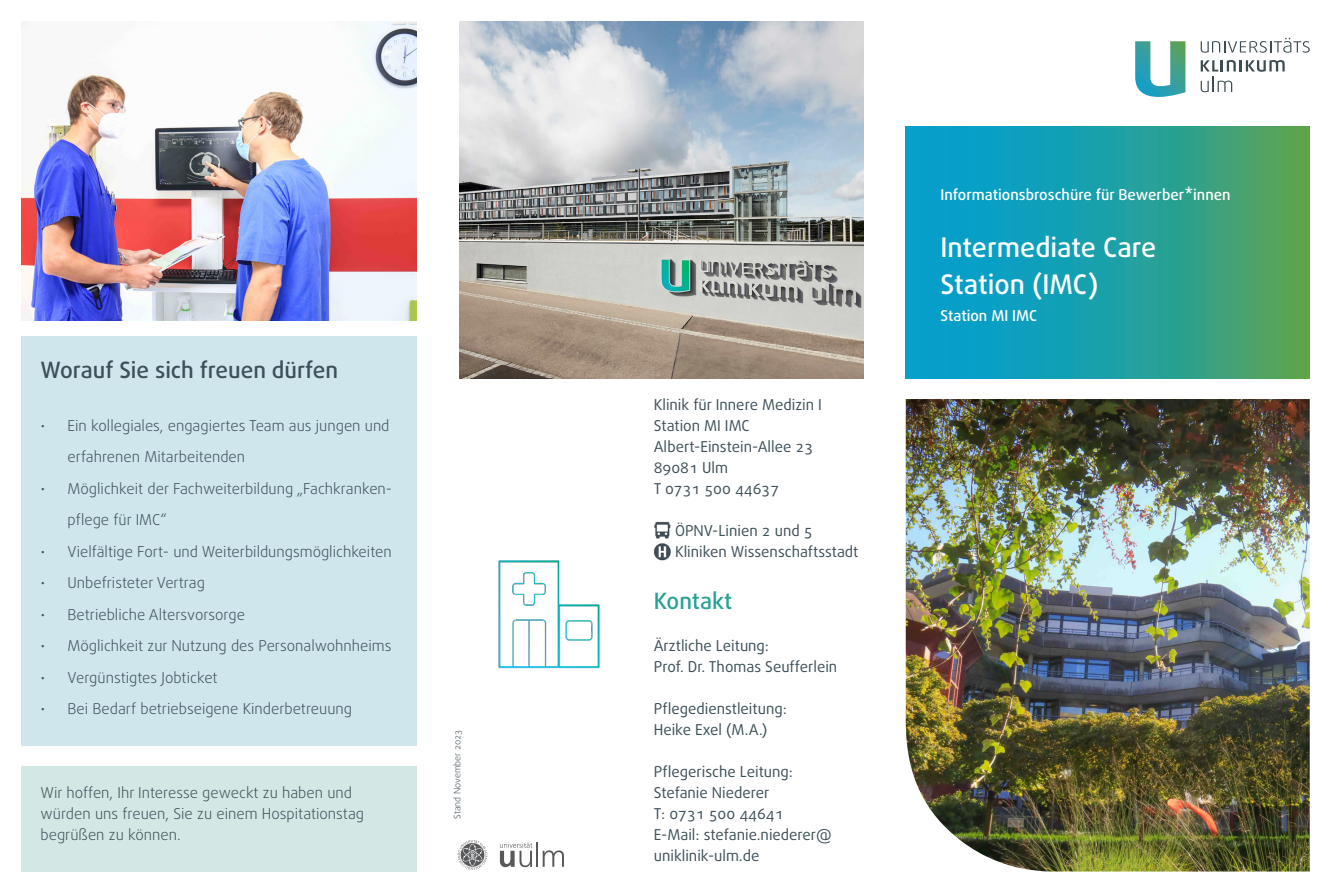
<style>
.page{position:relative;width:1331px;height:893px;background:#fff}
.page>*{position:absolute;margin:0;border:0;box-sizing:border-box;transform-origin:0 0}
.Head__Daxline___Medium___20_24{font:500 27px "Daxline Pro";color:#fff}
.Fließtext__Daxline___Light___10_14{font:500 22.5px "Daxline Pro";color:#3d4f59}
.Fließtext__Daxline___Light___10_14-2{font:500 22.5px "Daxline Pro";color:#29a195}
.Fließtext__Daxline___Light___10_14-3{font:300 15px/31.5px "Daxline Pro";color:#3d4f59}
.Fließtext__Daxline___Light___10_14-4{font:15px/21px "Daxline Pro";color:#3d4f59}
.Head__Daxline___Medium___20_24-2{font:500 15px "Daxline Pro";color:#fff}
.Fließtext_Einzug_4_mm{font:15px "Daxline Pro";color:#3d4f59}
.Datum{font:300 9px "Daxline Pro";color:#3d4f59}
</style>
<div class="page">
<svg style="left:906px;top:126px;width:404px;height:252px;background:#23a09d"></svg>
<img style="left:906px;top:399px;width:404px;height:472px">
<div style="left:21px;top:336px;width:396px;height:410px;background:#cfe6ed"></div>
<div style="left:21px;top:766px;width:396px;height:106px;background:#d3e7e4"></div>
<img style="left:654px;top:521px;width:17px;height:17px">
<img style="left:653px;top:543px;width:18px;height:18px">
<svg style="left:1135px;top:41px;width:50px;height:56px"></svg>
<svg style="left:1201px;top:38px;width:109px;height:15px"></svg>
<svg style="left:1201px;top:60px;width:84px;height:32px"></svg>
<img style="left:21px;top:21px;width:396px;height:299px">
<img style="left:459px;top:21px;width:404px;height:357px">
<hr style="left:536px;top:843px;width:2px;height:24px;background:#57585a">
<svg style="left:543px;top:850px;width:21px;height:17px"></svg>
<svg style="left:500px;top:842px;width:32px;height:25px"></svg>
<svg style="left:458px;top:840px;width:29px;height:30px"></svg>
<img style="left:498px;top:560px;width:102px;height:109px">
<p class="Fließtext__Daxline___Light___10_14" style="left:41px;top:355px;width:299px">Worauf Sie sich freuen dürfen</p>
<p class="Fließtext__Daxline___Light___10_14-3" style="left:68px;top:409px;width:323px;text-indent:-27px">• Ein kollegiales, engagiertes Team aus jungen und erfahrenen Mitarbeitenden</p>
<p class="Fließtext__Daxline___Light___10_14-3" style="left:68px;top:472px;width:326px;text-indent:-27px">• Möglichkeit der Fachweiterbildung „Fachkranken&shy;pflege für IMC“</p>
<p class="Fließtext__Daxline___Light___10_14-3" style="left:41px;top:535px;width:353px">• Vielfältige Fort- und Weiterbildungsmöglichkeiten</p>
<p class="Fließtext__Daxline___Light___10_14-3" style="left:41px;top:567px;width:166px">• Unbefristeter Vertrag</p>
<p class="Fließtext__Daxline___Light___10_14-3" style="left:41px;top:598px;width:206px">• Betriebliche Altersvorsorge</p>
<p class="Fließtext__Daxline___Light___10_14-3" style="left:41px;top:630px;width:352px">• Möglichkeit zur Nutzung des Personalwohnheims</p>
<p class="Fließtext__Daxline___Light___10_14-3" style="left:41px;top:661px;width:179px">• Vergünstigtes Jobticket</p>
<p class="Fließtext__Daxline___Light___10_14-3" style="left:41px;top:693px;width:313px">• Bei Bedarf betriebseigene Kinderbetreuung</p>
<p class="Fließtext__Daxline___Light___10_14-3" style="left:41px;top:777px;width:313px">Wir hoffen, Ihr Interesse geweckt zu haben und</p>
<p class="Fließtext__Daxline___Light___10_14-3" style="left:41px;top:803px;width:325px;line-height:21px">würden uns freuen, Sie zu einem Hospitationstag begrüßen zu können.</p>
<p class="Datum" style="left:451px;top:819px;width:91px;rotate:-90deg">Stand November 2023</p>
<p class="Fließtext__Daxline___Light___10_14-4" style="left:654px;top:394px;width:170px">Klinik für Innere Medizin I</p>
<p class="Fließtext__Daxline___Light___10_14-4" style="left:654px;top:415px;width:97px">Station MI IMC</p>
<p class="Fließtext__Daxline___Light___10_14-4" style="left:654px;top:436px;width:161px">Albert-Einstein-Allee 23</p>
<p class="Fließtext__Daxline___Light___10_14-4" style="left:654px;top:457px;width:76px">89081 Ulm</p>
<p class="Fließtext__Daxline___Light___10_14-4" style="left:654px;top:478px;width:127px">T 0731 500 44637</p>
<p class="Fließtext_Einzug_4_mm" style="left:675px;top:520px;width:139px">ÖPNV-Linien 2 und 5</p>
<p class="Fließtext_Einzug_4_mm" style="left:675px;top:541px;width:185px">Kliniken Wissenschaftsstadt</p>
<p class="Fließtext__Daxline___Light___10_14-2" style="left:654px;top:586px;width:80px">Kontakt</p>
<p class="Fließtext__Daxline___Light___10_14-4" style="left:654px;top:635px;width:185px">Ärztliche Leitung:<br>Prof. Dr. Thomas Seufferlein</p>
<p class="Fließtext__Daxline___Light___10_14-4" style="left:654px;top:698px;width:135px">Pflegedienstleitung:<br>Heike Exel (M.A.)</p>
<p class="Fließtext__Daxline___Light___10_14-4" style="left:654px;top:761px;width:141px">Pflegerische Leitung:<br>Stefanie Niederer</p>
<p class="Fließtext__Daxline___Light___10_14-4" style="left:654px;top:803px;width:179px">T: 0731 500 44641<br>E-Mail: stefanie.niederer@ uniklinik-ulm.de</p>
<p class="Head__Daxline___Medium___20_24-2" style="left:940px;top:184px;width:292px">Informationsbroschüre für Bewerber*innen</p>
<p class="Head__Daxline___Medium___20_24" style="left:940px;top:229px;width:217px">Intermediate Care</p>
<p class="Head__Daxline___Medium___20_24" style="left:940px;top:266px;width:159px">Station (IMC)</p>
<p class="Head__Daxline___Medium___20_24-2" style="left:940px;top:306px;width:98px">Station MI IMC</p>
</div>
